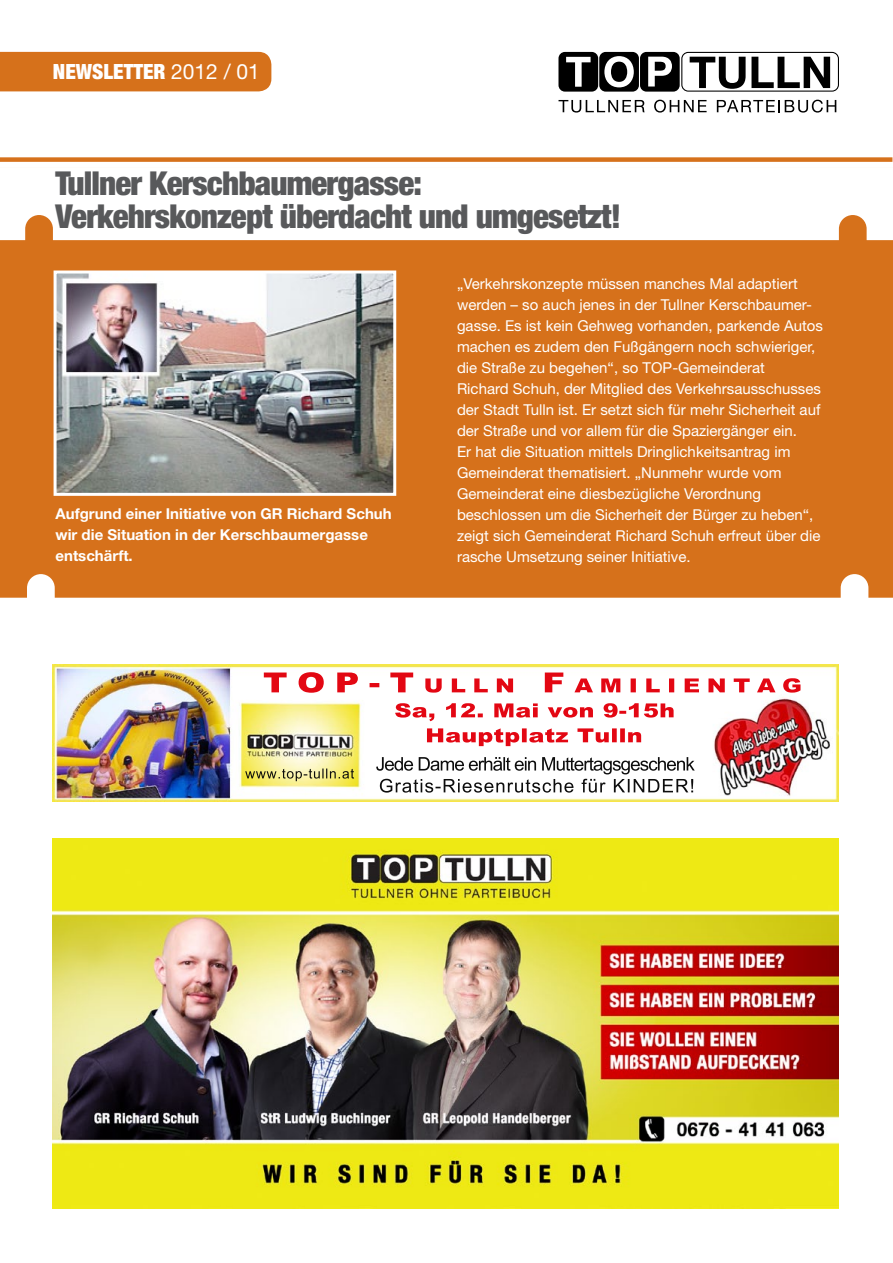
<style>
.page{position:relative;width:893px;height:1263px;background:#fff}
.page>*{position:absolute;margin:0;border:0;box-sizing:border-box;transform-origin:0 0}
.t1{font:900 condensed 33px/33px "Helvetica Neue LT Std";letter-spacing:-.025em;color:#58595b}
.t2{font:900 condensed 21px "Helvetica Neue LT Std";color:#fff}
.t3{font:15px/21px "Helvetica Neue LT Std";color:#fff}
.t4{font:700 15px/21px "Helvetica Neue LT Std";color:#fff}
.s1{font-weight:400;font-stretch:normal}
</style>
<div class="page">
<div style="left:0;top:52px;width:271px;height:39px;background:#d6711b"></div>
<div style="left:640px;top:52px;width:40px;height:40px;background:#000;border-radius:6px"></div>
<div style="left:681px;top:52px;width:158px;height:40px;border:1px solid #000;border-radius:6px"></div>
<div style="left:599px;top:52px;width:40px;height:40px;background:#000;border-radius:6px"></div>
<div style="left:558px;top:52px;width:40px;height:40px;background:#000;border-radius:6px"></div>
<svg style="left:604px;top:56px;width:30px;height:31px"></svg>
<svg style="left:648px;top:57px;width:24px;height:30px"></svg>
<svg style="left:566px;top:57px;width:25px;height:30px"></svg>
<svg style="left:558px;top:100px;width:87px;height:13px"></svg>
<svg style="left:654px;top:100px;width:53px;height:13px"></svg>
<svg style="left:717px;top:100px;width:119px;height:13px"></svg>
<svg style="left:690px;top:57px;width:140px;height:32px"></svg>
<div style="left:0;top:167px;width:893px;height:486px;background:#d6711b"></div>
<div style="left:0;top:167px;width:893px;height:73px;background:#fff"></div>
<svg style="left:0;top:574px;width:893px;height:142px;fill:#fff"></svg>
<div style="left:0;top:157px;width:892px;height:5px;background:#d6711b"></div>
<img style="left:53px;top:839px;width:785px;height:370px">
<img style="left:53px;top:664px;width:786px;height:137px">
<img style="left:58px;top:274px;width:334px;height:218px">
<div style="left:54px;top:270px;width:342px;height:226px;border:3px solid #fff"></div>
<h2 class="t2" style="left:53px;top:59px;width:208px">NEWSLETTER <span class="s1">2012 / 01</span></h2>
<h1 class="t1" style="left:56px;top:166px;width:567px">Tullner Kerschbaumergasse:<br>Verkehrskonzept überdacht und umgesetzt!</h1>
<p class="t4" style="left:56px;top:502px;width:338px">Aufgrund einer Initiative von GR Richard Schuh wir die Situation in der Kerschbaumergasse entschärft.</p>
<p class="t3" style="left:457px;top:273px;width:367px">„Verkehrskonzepte müssen manches Mal adaptiert werden – so auch jenes in der Tullner Kerschbaumer&shy;gasse. Es ist kein Gehweg vorhanden, parkende Autos machen es zudem den Fußgängern noch schwieriger, die Straße zu begehen“, so TOP-Gemeinderat<br>Richard Schuh, der Mitglied des Verkehrsausschusses der Stadt Tulln ist. Er setzt sich für mehr Sicherheit auf der Straße und vor allem für die Spaziergänger ein.<br>Er hat die Situation mittels Dringlichkeitsantrag im Gemeinderat thematisiert. „Nunmehr wurde vom Gemeinderat eine diesbezügliche Verordnung beschlossen um die Sicherheit der Bürger zu heben“, zeigt sich Gemeinderat Richard Schuh erfreut über die rasche Umsetzung seiner Initiative.</p>
</div>
